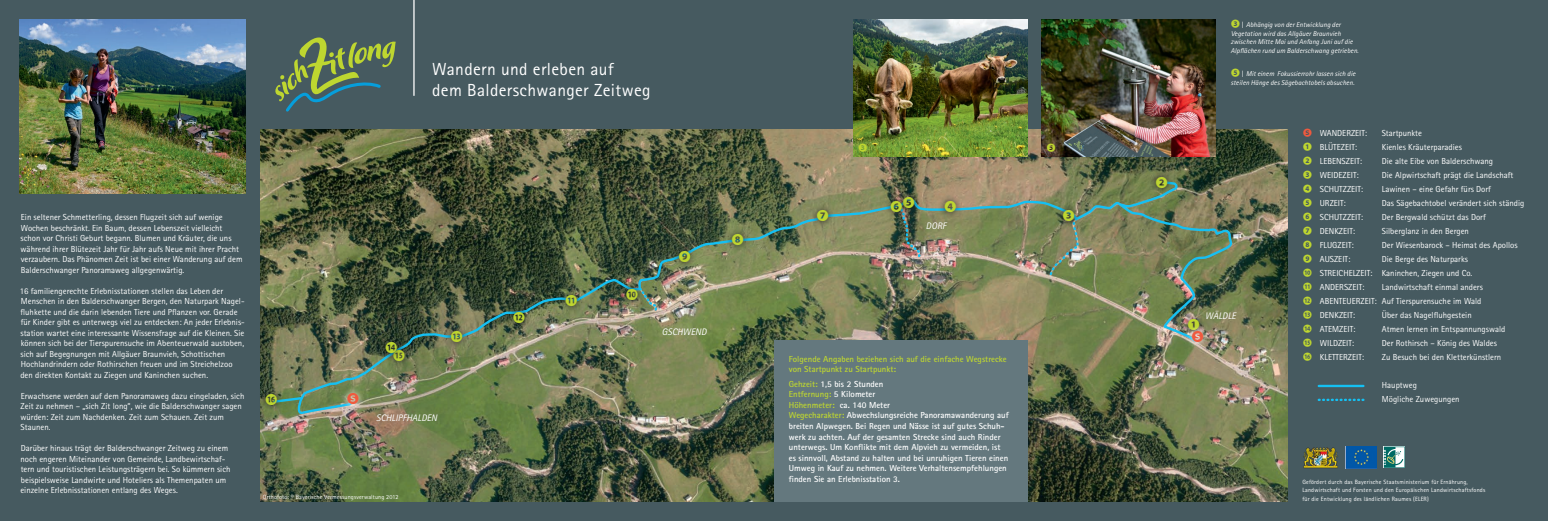
<style>
.page{position:relative;width:1548px;height:521px;background:#465a60}
.page>*{position:absolute;margin:0;border:0;box-sizing:border-box;transform-origin:0 0}
.t1{font:17.5px/21px "Rotis Sans Serif";letter-spacing:.02em;color:#fff}
.t2{font:700 11.81px "Koz Go Pro";color:#bed630}
.t3{font:italic 9.45px "Rotis Sans Serif";color:#fff}
.t4{font:8.75px/10.5px "Rotis Sans Serif";color:#fff}
.t5{font:700 8.75px/10.5px "Rotis Sans Serif";color:#fff}
.t6{font:700 8.75px/10.5px "Rotis Sans Serif";color:#bed630}
.t7{font:700 8.75px "Koz Go Pro";color:#bed630}
.t8{font:italic 7px/8.8px "Rotis Sans Serif";letter-spacing:.01em;color:#fff}
.t9{font:6.12px/8.8px "Rotis Sans Serif";letter-spacing:.025em;color:#fff}
.s1{color:#bed630}
.s2{font-family:"Koz Go Pro";font-weight:700;font-style:normal;font-size:8.75px;color:#bed630}
.s3{font-style:normal}
.s4{font-family:"Koz Go Pro";font-weight:700;color:#bed630}
</style>
<div class="page">
<img style="left:260px;top:129px;width:1027px;height:372px">
<img style="left:292px;top:199px;width:942px;height:218px">
<svg style="left:284px;top:395px;width:20px;height:9px"></svg>
<svg style="left:1119px;top:180px;width:62px;height:27px"></svg>
<svg style="left:1181px;top:313px;width:25px;height:24px"></svg>
<svg style="left:1185px;top:325px;width:24px;height:24px"></svg>
<svg style="left:341px;top:386px;width:24px;height:24px"></svg>
<svg style="left:1149px;top:171px;width:24px;height:24px"></svg>
<svg style="left:938px;top:194px;width:24px;height:25px"></svg>
<svg style="left:896px;top:190px;width:25px;height:13px"></svg>
<svg style="left:810px;top:204px;width:25px;height:24px"></svg>
<svg style="left:725px;top:227px;width:25px;height:25px"></svg>
<svg style="left:672px;top:244px;width:25px;height:25px"></svg>
<svg style="left:620px;top:282px;width:24px;height:24px"></svg>
<svg style="left:559px;top:289px;width:24px;height:24px"></svg>
<svg style="left:507px;top:306px;width:24px;height:24px"></svg>
<svg style="left:444px;top:325px;width:25px;height:24px"></svg>
<svg style="left:387px;top:344px;width:24px;height:24px"></svg>
<svg style="left:260px;top:387px;width:24px;height:25px"></svg>
<svg style="left:379px;top:336px;width:24px;height:24px"></svg>
<svg style="left:898px;top:203px;width:23px;height:55px"></svg>
<svg style="left:884px;top:194px;width:24px;height:24px"></svg>
<svg style="left:1047px;top:216px;width:33px;height:61px;background:#7f8b67"></svg>
<svg style="left:1056px;top:203px;width:24px;height:25px"></svg>
<svg style="left:637px;top:286px;width:21px;height:26px"></svg>
<div style="left:774px;top:340px;width:253px;height:161px;background:#64787e"></div>
<svg style="left:275px;top:37px;width:121px;height:75px"></svg>
<hr style="left:413px;top:0;width:2px;height:96px;background:#fff">
<img style="left:1346px;top:447px;width:30px;height:21px">
<svg style="left:1384px;top:446px;width:21px;height:22px"></svg>
<img style="left:1303px;top:447px;width:35px;height:21px">
<img style="left:853px;top:20px;width:174px;height:136px">
<img style="left:20px;top:20px;width:226px;height:173px">
<img style="left:1042px;top:20px;width:173px;height:136px">
<svg style="left:1319px;top:399px;width:44px;height:2px"></svg>
<hr style="left:1319px;top:385px;width:44px;height:2px;background:#15c0f2">
<svg style="left:1192px;top:331px;width:11px;height:11px"></svg>
<svg style="left:347px;top:393px;width:12px;height:11px"></svg>
<h1 class="t1" style="left:432px;top:58px;width:220px">Wandern und erleben auf<br>dem Balderschwanger Zeitweg</h1>
<p class="t4" style="left:20px;top:212px;width:223px">Ein seltener Schmetterling, dessen Flugzeit sich auf wenige Wochen beschränkt. Ein Baum, dessen Lebenszeit vielleicht schon vor Christi Geburt begann. Blumen und Kräuter, die uns während ihrer Blütezeit Jahr für Jahr aufs Neue mit ihrer Pracht verzaubern. Das Phänomen Zeit ist bei einer Wanderung auf dem Balderschwanger Panoramaweg allgegenwärtig.</p>
<p class="t4" style="left:20px;top:285px;width:227px">16 familiengerechte Erlebnisstationen stellen das Leben der Menschen in den Balderschwanger Bergen, den Naturpark Nagel&shy;fluhkette und die darin lebenden Tiere und Pflanzen vor. Gerade für Kinder gibt es unterwegs viel zu entdecken: An jeder Erlebnis&shy;station wartet eine interessante Wissensfrage auf die Kleinen. Sie können sich bei der Tierspurensuche im Abenteuerwald austoben, sich auf Begegnungen mit Allgäuer Braunvieh, Schottischen Hochlandrindern oder Rothirschen freuen und im Streichelzoo den direkten Kontakt zu Ziegen und Kaninchen suchen.</p>
<p class="t4" style="left:21px;top:390px;width:225px">Erwachsene werden auf dem Panoramaweg dazu eingeladen, sich Zeit zu nehmen – „sich Zit long“, wie die Balderschwanger sagen würden: Zeit zum Nachdenken. Zeit zum Schauen. Zeit zum Staunen.</p>
<p class="t4" style="left:20px;top:443px;width:212px">Darüber hinaus trägt der Balderschwanger Zeitweg zu einem noch engeren Miteinander von Gemeinde, Landbewirtschaf&shy;tern und touristischen Leistungsträgern bei. So kümmern sich beispielsweise Landwirte und Hoteliers als Themenpaten um einzelne Erlebnisstationen entlang des Weges.</p>
<h2 class="t2" style="left:265px;top:392px;width:13px">⓰</h2>
<h2 class="t2" style="left:385px;top:340px;width:13px">⓮</h2>
<h2 class="t2" style="left:393px;top:348px;width:13px">⓯</h2>
<h2 class="t2" style="left:451px;top:329px;width:13px">⓭</h2>
<p class="t3" style="left:376px;top:412px;width:63px">SCHLIPFHALDEN</p>
<p class="t9" style="left:263px;top:492px;width:137px">Orthofoto: © Bayerische Vermessungsverwaltung 2012</p>
<h2 class="t2" style="left:513px;top:310px;width:13px">⓬</h2>
<h2 class="t2" style="left:566px;top:293px;width:13px">⓫</h2>
<h2 class="t2" style="left:626px;top:287px;width:13px">❿</h2>
<h2 class="t2" style="left:679px;top:249px;width:13px">❾</h2>
<p class="t3" style="left:662px;top:326px;width:46px">GSCHWEND</p>
<h2 class="t2" style="left:732px;top:232px;width:13px">❽</h2>
<h2 class="t2" style="left:817px;top:208px;width:13px">❼</h2>
<p class="t7" style="left:858px;top:142px;width:10px">❸</p>
<p class="t7" style="left:1047px;top:142px;width:10px">❺</p>
<h2 class="t2" style="left:903px;top:195px;width:13px">❺</h2>
<h2 class="t2" style="left:944px;top:199px;width:13px">❹</h2>
<h2 class="t2" style="left:890px;top:199px;width:13px">❻</h2>
<p class="t3" style="left:926px;top:221px;width:22px">DORF</p>
<h2 class="t2" style="left:1063px;top:208px;width:13px">❸</h2>
<p class="t6" style="left:789px;top:353px;width:219px">Folgende Angaben beziehen sich auf die einfache Wegstrecke von Startpunkt zu Startpunkt:</p>
<p class="t5" style="left:789px;top:379px;width:221px"><span class="s1">Gehzeit:</span> 1,5 bis 2 Stunden<br><span class="s1">Entfernung:</span> 5 Kilometer<br><span class="s1">Höhenmeter:</span> ca. 140 Meter<br><span class="s1">Wegecharakter:</span> Abwechslungsreiche Panoramawanderung auf breiten Alpwegen. Bei Regen und Nässe ist auf gutes Schuh&shy;werk zu achten. Auf der gesamten Strecke sind auch Rinder unterwegs. Um Konflikte mit dem Alpvieh zu vermeiden, ist es sinnvoll, Abstand zu halten und bei unruhigen Tieren einen Umweg in Kauf zu nehmen. Weitere Verhaltensempfehlungen finden Sie an Erlebnisstation 3.</p>
<h2 class="t2" style="left:1156px;top:175px;width:13px">❷</h2>
<p class="t8" style="left:1231px;top:20px;width:129px"><span class="s2">❸</span> <span class="s3">|</span> Abhängig von der Entwicklung der Vegetation wird das Allgäuer Braunvieh zwischen Mitte Mai und Anfang Juni auf die Alpflächen rund um Balderschwang getrieben.</p>
<p class="t8" style="left:1231px;top:69px;width:126px"><span class="s2">❺</span> <span class="s3">|</span> Mit einem Fokussierrohr lassen sich die steilen Hänge des Sägebachtobels absuchen.</p>
<p class="t3" style="left:1205px;top:310px;width:32px">WÄLDLE</p>
<h2 class="t2" style="left:1188px;top:317px;width:13px">❶</h2>
<p class="t4" style="left:1320px;top:128px;width:49px">WANDERZEIT:</p>
<p class="t4" style="left:1382px;top:128px;width:42px">Startpunkte</p>
<p class="t4" style="left:1303px;top:142px;width:55px"><span class="s4">❶</span> BLÜTEZEIT:</p>
<p class="t4" style="left:1382px;top:142px;width:82px">Kienles Kräuterparadies</p>
<p class="t4" style="left:1303px;top:156px;width:60px"><span class="s4">❷</span> LEBENSZEIT:</p>
<p class="t4" style="left:1382px;top:156px;width:113px">Die alte Eibe von Balderschwang</p>
<p class="t4" style="left:1303px;top:170px;width:57px"><span class="s4">❸</span> WEIDEZEIT:</p>
<p class="t4" style="left:1382px;top:170px;width:133px">Die Alpwirtschaft prägt die Landschaft</p>
<p class="t4" style="left:1303px;top:184px;width:62px"><span class="s4">❹</span> SCHUTZZEIT:</p>
<p class="t4" style="left:1382px;top:184px;width:111px">Lawinen – eine Gefahr fürs Dorf</p>
<p class="t4" style="left:1303px;top:198px;width:44px"><span class="s4">❺</span> URZEIT:</p>
<p class="t4" style="left:1382px;top:198px;width:144px">Das Sägebachtobel verändert sich ständig</p>
<p class="t4" style="left:1303px;top:212px;width:62px"><span class="s4">❻</span> SCHUTZZEIT:</p>
<p class="t4" style="left:1382px;top:212px;width:105px">Der Bergwald schützt das Dorf</p>
<p class="t4" style="left:1303px;top:226px;width:53px"><span class="s4">❼</span> DENKZEIT:</p>
<p class="t4" style="left:1382px;top:226px;width:89px">Silberglanz in den Bergen</p>
<p class="t4" style="left:1303px;top:240px;width:52px"><span class="s4">❽</span> FLUGZEIT:</p>
<p class="t4" style="left:1382px;top:240px;width:137px">Der Wiesenbarock – Heimat des Apollos</p>
<p class="t4" style="left:1303px;top:254px;width:49px"><span class="s4">❾</span> AUSZEIT:</p>
<p class="t4" style="left:1303px;top:252px;width:171px;line-height:14px;text-indent:79px">Die Berge des Naturparks <span class="s4">❿</span> STREICHELZEIT: Kaninchen, Ziegen und Co. <span class="s4">⓫</span> ANDERSZEIT:</p>
<p class="t4" style="left:1303px;top:280px;width:181px;line-height:14px;text-indent:79px">Landwirtschaft einmal anders <span class="s4">⓬</span> ABENTEUERZEIT: Auf Tierspurensuche im Wald <span class="s4">⓭</span> DENKZEIT:</p>
<p class="t4" style="left:1382px;top:310px;width:91px">Über das Nagelfluhgestein</p>
<p class="t4" style="left:1303px;top:324px;width:54px"><span class="s4">⓮</span> ATEMZEIT:</p>
<p class="t4" style="left:1382px;top:324px;width:125px">Atmen lernen im Entspannungswald</p>
<p class="t4" style="left:1303px;top:338px;width:52px"><span class="s4">⓯</span> WILDZEIT:</p>
<p class="t4" style="left:1382px;top:338px;width:117px">Der Rothirsch – König des Waldes</p>
<p class="t4" style="left:1303px;top:352px;width:62px"><span class="s4">⓰</span> KLETTERZEIT:</p>
<p class="t4" style="left:1382px;top:352px;width:121px">Zu Besuch bei den Kletterkünstlern</p>
<p class="t4" style="left:1382px;top:378px;width:79px;line-height:14px">Hauptweg<br>Mögliche Zuwegungen</p>
<p class="t9" style="left:1302px;top:477px;width:184px">Gefördert durch das Bayerische Staatsministerium für Ernährung,<br>Landwirtschaft und Forsten und den Europäischen Landwirtschaftsfonds für die Entwicklung des ländlichen Raumes (ELER)</p>
</div>
